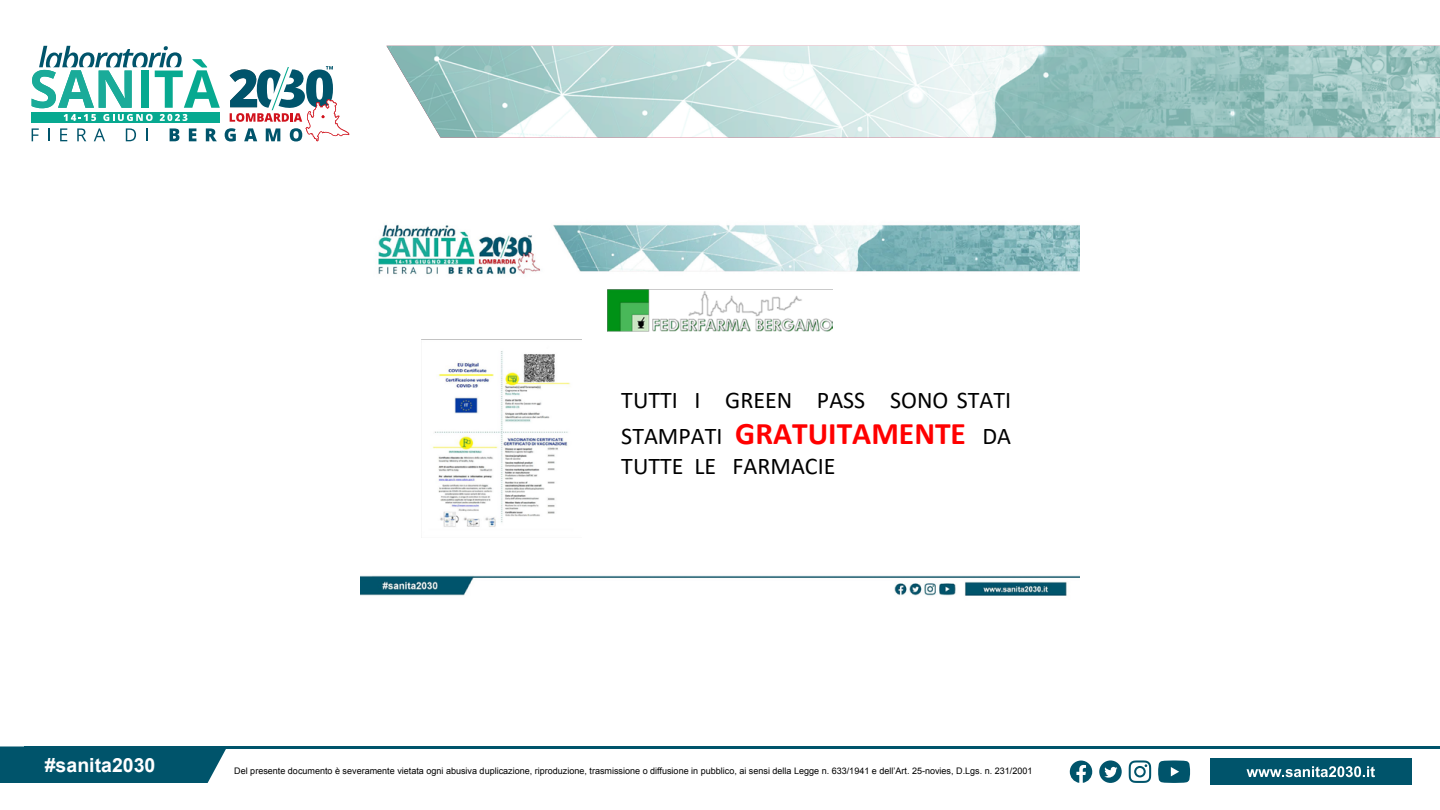
<style>
.page{position:relative;width:1440px;height:810px;background:#fff}
.page>*{position:absolute;margin:0;border:0;box-sizing:border-box;transform-origin:0 0}
.t1{font:700 31.5px "Calibri";color:#f00}
.t2{font:24px "Calibri";color:#000}
.t3{font:700 19.5px "Arial";color:#fff}
.t4{font:9px "Arial";color:#000}
.s1{font-weight:400;font-size:24px;color:#000}
</style>
<div class="page">
<img style="left:386px;top:46px;width:1054px;height:92px">
<svg style="left:32px;top:46px;width:317px;height:95px"></svg>
<div style="left:0;top:746px;width:226px;height:37px;background:#00546b"></div>
<div style="left:1210px;top:759px;width:201px;height:26px;background:#00546b"></div>
<hr style="left:24px;top:746px;width:1416px;height:3px;background:#00546b">
<svg style="left:1247px;top:766px;width:128px;height:11px"></svg>
<svg style="left:1129px;top:760px;width:22px;height:23px"></svg>
<svg style="left:1158px;top:760px;width:32px;height:23px"></svg>
<svg style="left:1070px;top:761px;width:22px;height:22px"></svg>
<svg style="left:1099px;top:760px;width:23px;height:23px"></svg>
<img style="left:360px;top:224px;width:720px;height:372px">
<img style="left:422px;top:339px;width:159px;height:199px">
<img style="left:607px;top:289px;width:226px;height:43px">
<h2 class="t2" style="left:621px;top:384px;width:391px">TUTTI I GREEN PASS SONO STATI</h2>
<h1 class="t1" style="left:621px;top:411px;width:391px"><span class="s1">STAMPATI</span> GRATUITAMENTE <span class="s1">DA</span></h1>
<h2 class="t2" style="left:621px;top:450px;width:216px">TUTTE LE FARMACIE</h2>
<h3 class="t3" style="left:45px;top:752px;width:112px">#sanita2030</h3>
<p class="t4" style="left:234px;top:765px;width:800px">Del presente documento è severamente vietata ogni abusiva duplicazione, riproduzione, trasmissione o diffusione in pubblico, ai sensi della Legge n. 633/1941 e dell’Art. 25-novies, D.Lgs. n. 231/2001</p>
</div>
